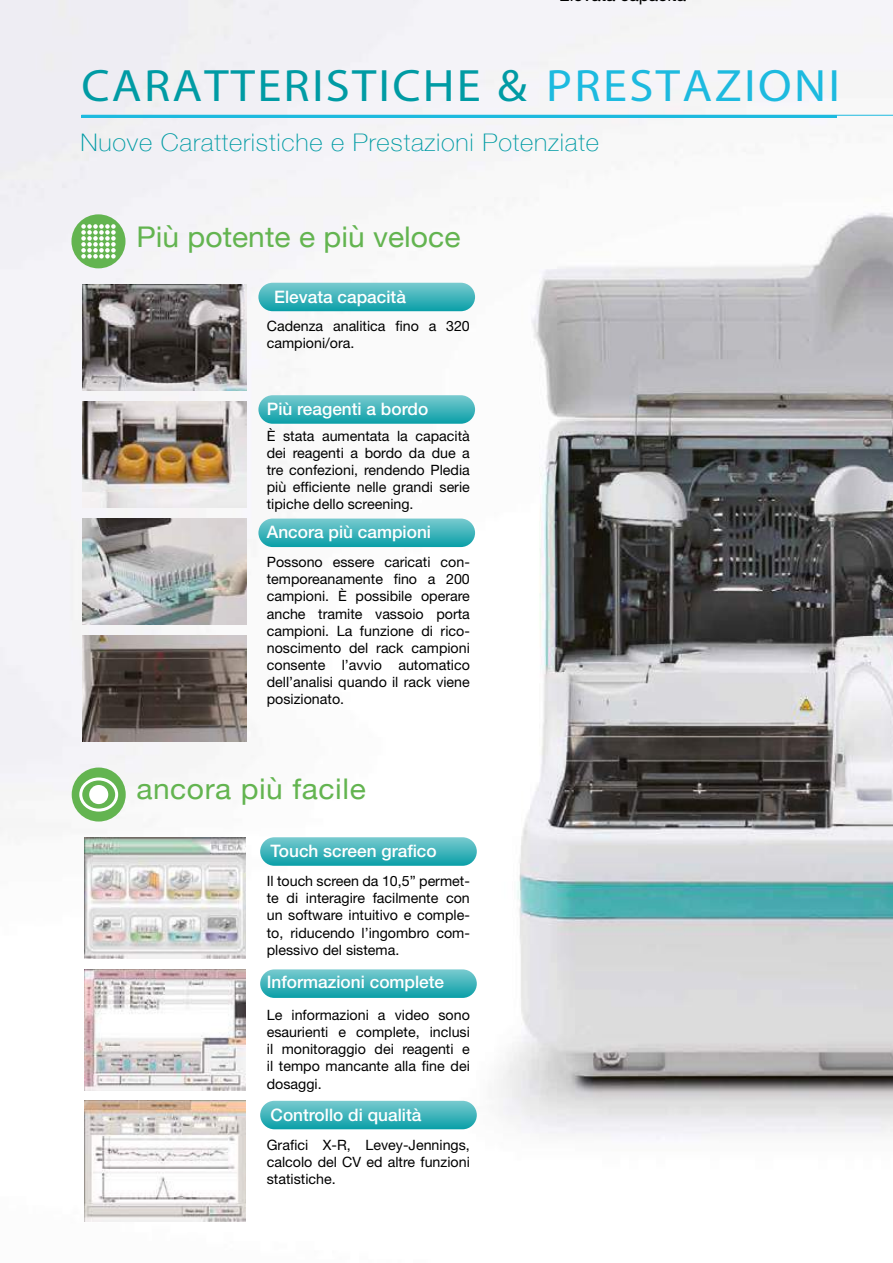
<style>
.page{position:relative;width:893px;height:1263px;background:#fff}
.page>*{position:absolute;margin:0;border:0;box-sizing:border-box;transform-origin:0 0}
.t1{font:45.6px "Myriad Pro";letter-spacing:.045em;color:#009ba4;scale:1.07 1}
.t2{font:28.5px "Helvetica Neue";color:#63b450;scale:1.05 1}
.t3{font:28.5px "Helvetica Neue";letter-spacing:.02em;color:#63b450;scale:1.05 1}
.t4{font:100 24.15px "Helvetica Neue";letter-spacing:.03em;color:#009ba4;scale:1.05 1}
.t5{font:500 17.25px "Helvetica Neue LT Std";color:#fff}
.t6{font:14.25px/17.1px "Helvetica Neue LT Std";color:#000;text-align:justify}
.s1{color:#1dbadf}
</style>
<div class="page">
<img style="left:0;top:0;width:893px;height:1222px">
<div style="left:258px;top:283px;width:217px;height:28px;background:linear-gradient(to bottom,#77cacf,#0fa1a9);border-radius:14px"></div>
<img style="left:83px;top:285px;width:163px;height:106px">
<hr style="left:81px;top:115px;width:812px;height:1px;background:#1dbadf">
<hr style="left:81px;top:115px;width:756px;height:3px;background:#1dbadf">
<div style="left:71px;top:214px;width:54px;height:54px;background:#63b450;border-radius:50%"></div>
<svg style="left:81px;top:224px;width:35px;height:35px"></svg>
<div style="left:72px;top:767px;width:54px;height:54px;background:#63b450;border-radius:50%"></div>
<div style="left:79px;top:777px;width:39px;height:34px;border:3px solid #fff;border-radius:50%"></div>
<div style="left:89px;top:785px;width:19px;height:19px;background:#fff;border-radius:50%"></div>
<svg style="left:258px;top:518px;width:217px;height:29px;background:#45b6bc"></svg>
<img style="left:83px;top:518px;width:163px;height:107px">
<svg style="left:260px;top:837px;width:217px;height:29px;background:#44b5bc"></svg>
<img style="left:84px;top:838px;width:162px;height:121px">
<img style="left:85px;top:969px;width:161px;height:121px">
<svg style="left:260px;top:969px;width:217px;height:29px;background:#44b5bc"></svg>
<div style="left:260px;top:1101px;width:217px;height:28px;background:linear-gradient(to bottom,#78cacf,#0fa1a9);border-radius:14px"></div>
<img style="left:85px;top:1101px;width:161px;height:120px">
<svg style="left:258px;top:395px;width:217px;height:29px;background:#44b5bc"></svg>
<img style="left:83px;top:402px;width:163px;height:106px">
<img style="left:83px;top:635px;width:163px;height:107px">
<h1 class="t1" style="left:81px;top:58px;width:711px">CARATTERISTICHE &amp; <span class="s1">PRESTAZIONI</span></h1>
<h3 class="t4" style="left:80px;top:124px;width:495px">Nuove Caratteristiche e Prestazioni Potenziate</h3>
<h2 class="t2" style="left:136px;top:216px;width:310px">Più potente e più veloce</h2>
<p class="t5" style="left:274px;top:286px;width:133px">Elevata capacità</p>
<p class="t6" style="left:267px;top:317px;width:205px">Cadenza analitica fino a 320 campioni/ora.</p>
<p class="t5" style="left:267px;top:399px;width:163px">Più reagenti a bordo</p>
<p class="t6" style="left:267px;top:427px;width:205px">È stata aumentata la capacità dei reagenti a bordo da due a tre confezioni, rendendo Pledia più efficiente nelle grandi serie tipiche dello screening.</p>
<p class="t5" style="left:267px;top:521px;width:166px">Ancora più campioni</p>
<p class="t6" style="left:267px;top:553px;width:205px">Possono essere caricati con&shy;temporeanamente fino a 200 campioni. È possibile operare anche tramite vassoio porta campioni. La funzione di rico&shy;noscimento del rack campioni consente l’avvio automatico dell’analisi quando il rack viene posizionato.</p>
<h2 class="t3" style="left:136px;top:768px;width:220px">ancora più facile</h2>
<p class="t5" style="left:271px;top:841px;width:168px">Touch screen grafico</p>
<p class="t6" style="left:267px;top:872px;width:205px">Il touch screen da 10,5” permet&shy;te di interagire facilmente con un software intuitivo e comple&shy;to, riducendo l’ingombro com&shy;plessivo del sistema.</p>
<p class="t5" style="left:267px;top:972px;width:179px">Informazioni complete</p>
<p class="t6" style="left:267px;top:1006px;width:205px">Le informazioni a video sono esaurienti e complete, inclusi il monitoraggio dei reagenti e il tempo mancante alla fine dei dosaggi.</p>
<p class="t5" style="left:271px;top:1104px;width:152px">Controllo di qualità</p>
<p class="t6" style="left:267px;top:1136px;width:205px">Grafici X-R, Levey-Jennings, calcolo del CV ed altre funzioni statistiche.</p>
</div>
